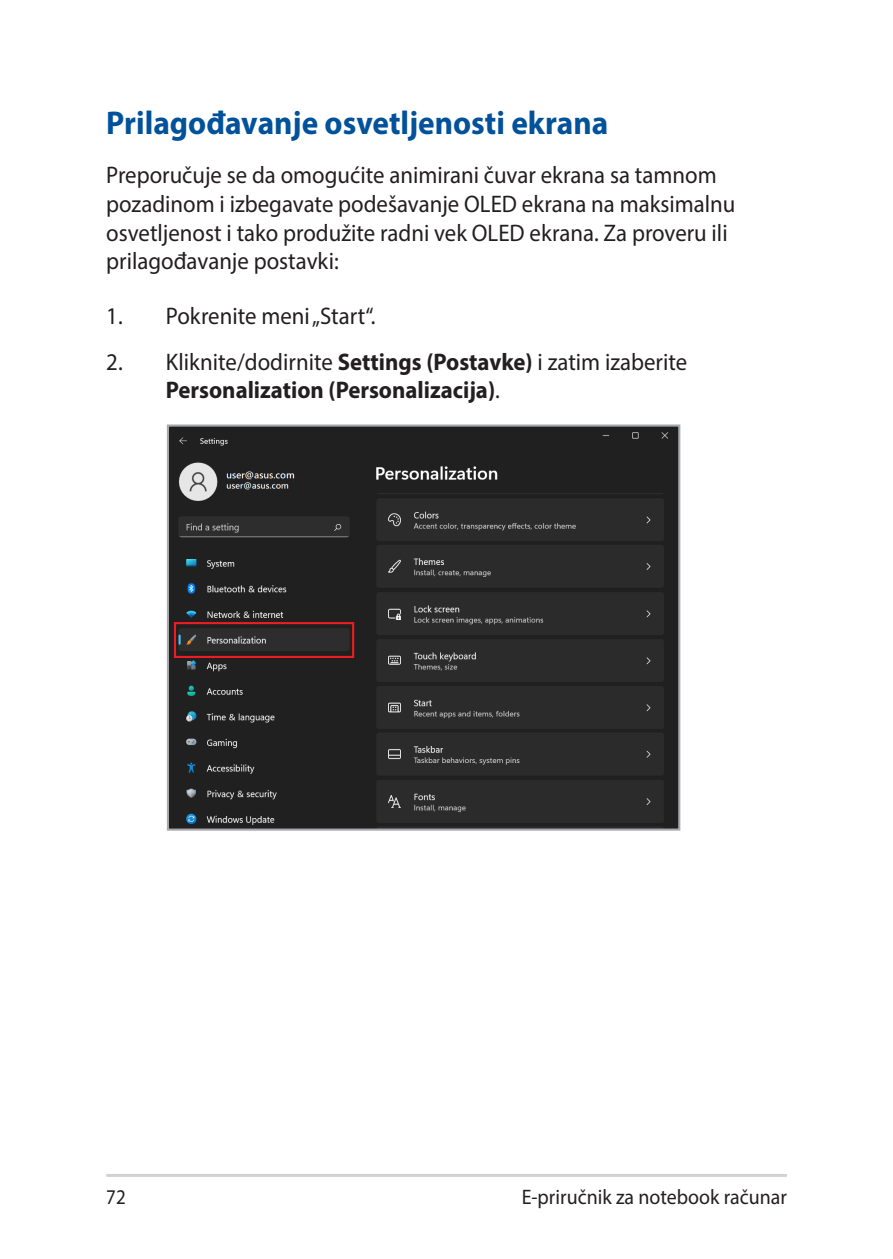
<style>
.page{position:relative;width:893px;height:1259px;background:#fff}
.page>*{position:absolute;margin:0;border:0;box-sizing:border-box;transform-origin:0 0}
.t1{font:700 33px "Myriad Pro";color:#01529a;scale:.95 1}
.t2{font:24px/28.8px "Myriad Pro";color:#231f20;scale:.95 1}
.t3{font:700 24px/28.8px "Myriad Pro";color:#231f20;scale:.95 1}
.t4{font:21px "Myriad Pro";color:#231f20;scale:.95 1}
.t5{font:21px "Myriad Pro";color:#231f20;scale:.9 1}
.s1{font-weight:400}
</style>
<div class="page">
<hr style="left:106px;top:1174px;width:681px;height:3px;background:#d1d2d4">
<div style="left:170px;top:427px;width:507px;height:400px;background:#262626"></div>
<div style="left:167px;top:424px;width:513px;height:406px;border:2px solid #a8a9ad"></div>
<div style="left:174px;top:622px;width:180px;height:36px;border:2px solid #ee1d23"></div>
<h1 class="t1" style="left:106px;top:101px;width:530px">Prilagođavanje osvetljenosti ekrana</h1>
<p class="t2" style="left:106px;top:160px;width:664px">Preporučuje se da omogućite animirani čuvar ekrana sa tamnom pozadinom i izbegavate podešavanje OLED ekrana na maksimalnu osvetljenost i tako produžite radni vek OLED ekrana. Za proveru ili prilagođavanje postavki:</p>
<p class="t2" style="left:106px;top:301px;width:285px">1. Pokrenite meni „Start“.</p>
<p class="t3" style="left:166px;top:346px;width:550px;text-indent:-60px"><span class="s1">2. Kliknite/dodirnite</span> Settings (Postavke) <span class="s1">i zatim izaberite<br></span>Personalization (Personalizacija)<span class="s1">.</span></p>
<p class="t5" style="left:106px;top:1184px;width:23px">72</p>
<p class="t4" style="left:522px;top:1184px;width:281px">E-priručnik za notebook računar</p>
</div>
